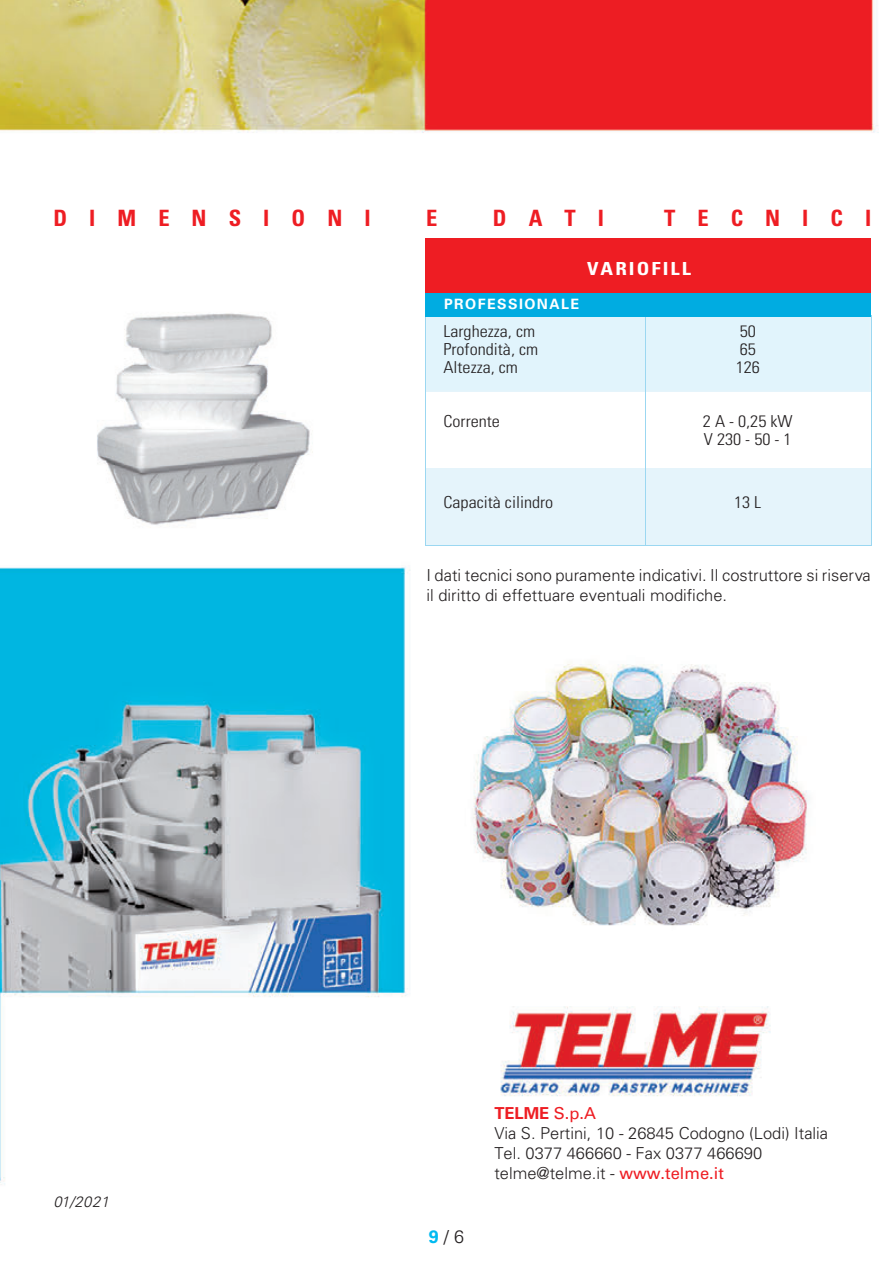
<style>
.page{position:relative;width:893px;height:1263px;background:#fff}
.page>*{position:absolute;margin:0;border:0;box-sizing:border-box;transform-origin:0 0}
.t1{font:700 condensed 22.5px "Univers";letter-spacing:.98em;color:#ee1d23}
.t2{font:700 condensed 18px "Univers";letter-spacing:.1em;color:#fff;scale:1.15 1}
.t3{font:300 18px "Univers";color:#231f20}
.t4{font:300 16.5px/19.8px "Univers";color:#231f20}
.t5{font:300 condensed 16.5px/18px "Univers";color:#231f20;scale:1.1 1}
.t6{font:italic 300 15px "Univers";letter-spacing:.03em;color:#231f20}
.t7{font:700 14.25px "Univers";letter-spacing:.1em;color:#fff}
.s1{font-weight:700;color:#00baf1}
.s2{font-weight:700;color:#ee1d23}
.s3{font-weight:400;color:#ee1d23}
</style>
<div class="page">
<img style="left:0;top:0;width:879px;height:1185px">
<div style="left:425px;top:238px;width:446px;height:55px;background:#ee1d23"></div>
<div style="left:426px;top:317px;width:445px;height:75px;background:#e1f4fc"></div>
<div style="left:425px;top:468px;width:446px;height:77px;background:#e5f4fb"></div>
<hr style="left:645px;top:315px;width:1px;height:230px;background:#9bd7f1">
<hr style="left:871px;top:315px;width:1px;height:230px;background:#9bd7f1">
<hr style="left:425px;top:315px;width:1px;height:230px;background:#9bd7f1">
<hr style="left:425px;top:545px;width:446px;height:1px;background:#9bd7f1">
<div style="left:425px;top:293px;width:446px;height:24px;background:#00ace1"></div>
<img style="left:44px;top:260px;width:312px;height:295px">
<h1 class="t1" style="left:53px;top:204px;width:319px">DIMENSIONI</h1>
<h1 class="t1" style="left:426px;top:204px;width:13px">E</h1>
<h1 class="t1" style="left:493px;top:204px;width:113px">DATI</h1>
<h1 class="t1" style="left:664px;top:204px;width:209px">TECNICI</h1>
<p class="t2" style="left:587px;top:257px;width:92px">VARIOFILL</p>
<p class="t7" style="left:444px;top:296px;width:137px">PROFESSIONALE</p>
<p class="t5" style="left:443px;top:322px;width:88px">Larghezza, cm<br>Profondità, cm<br>Altezza, cm</p>
<p class="t5" style="left:736px;top:322px;width:23px">50<br>65<br>126</p>
<p class="t5" style="left:443px;top:412px;width:53px">Corrente</p>
<p class="t5" style="left:703px;top:412px;width:83px">2 A - 0,25 kW<br>V 230 - 50 - 1</p>
<p class="t5" style="left:443px;top:493px;width:101px">Capacità cilindro</p>
<p class="t5" style="left:734px;top:493px;width:26px">13 L</p>
<p class="t4" style="left:426px;top:565px;width:446px">I dati tecnici sono puramente indicativi. Il costruttore si riserva il diritto di effettuare eventuali modifiche.</p>
<p class="t6" style="left:53px;top:1192px;width:57px">01/2021</p>
<p class="t3" style="left:429px;top:1226px;width:37px"><span class="s1">9</span> / 6</p>
<p class="t4" style="left:494px;top:1103px;width:335px"><span class="s2">TELME</span> <span class="s3">S.p.A<br></span>Via S. Pertini, 10 - 26845 Codogno (Lodi) Italia<br>Tel. 0377 466660 - Fax 0377 466690 telme@telme.it - <span class="s3">www.telme.it</span></p>
</div>
